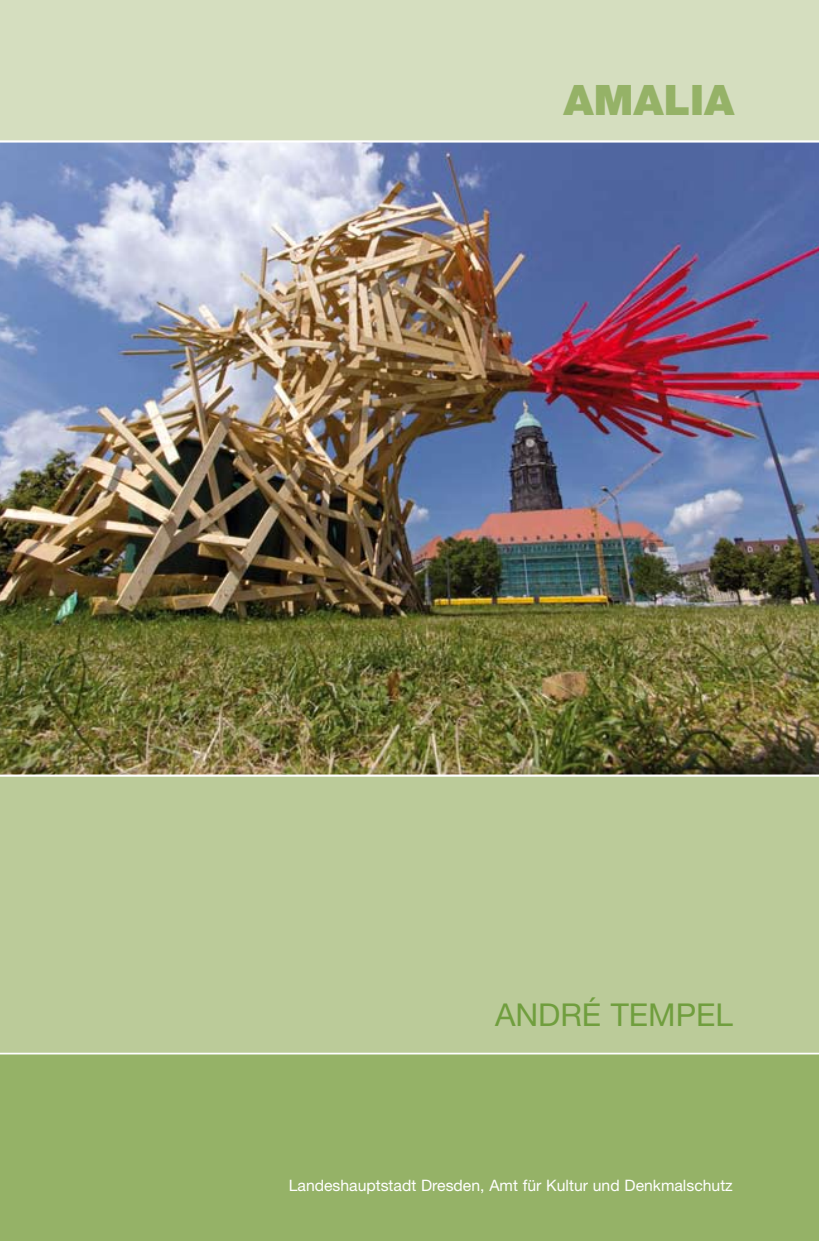
<style>
.page{position:relative;width:819px;height:1241px;background:#fff}
.page>*{position:absolute;margin:0;border:0;box-sizing:border-box;transform-origin:0 0}
.t1{font:900 42px "Helvetica Neue";color:#95b267}
.t2{font:31.5px "Helvetica Neue";color:#709e3e}
.t3{font:15.75px "Helvetica Neue";color:#fff}
</style>
<div class="page">
<div style="left:0;top:0;width:819px;height:1240px;background:#d5debf"></div>
<div style="left:0;top:750px;width:819px;height:303px;background:#bbcb99"></div>
<img style="left:0;top:142px;width:819px;height:632px">
<hr style="left:0;top:140px;width:819px;height:2px;background:#fff">
<hr style="left:0;top:774px;width:819px;height:2px;background:#fff">
<div style="left:0;top:1053px;width:819px;height:187px;background:#95b267"></div>
<hr style="left:0;top:1052px;width:819px;height:2px;background:#fff">
<h1 class="t1" style="left:563px;top:75px;width:173px">AMALIA</h1>
<h2 class="t2" style="left:495px;top:996px;width:239px">ANDRÉ TEMPEL</h2>
<p class="t3" style="left:289px;top:1175px;width:445px">Landeshauptstadt Dresden, Amt für Kultur und Denkmalschutz</p>
</div>
